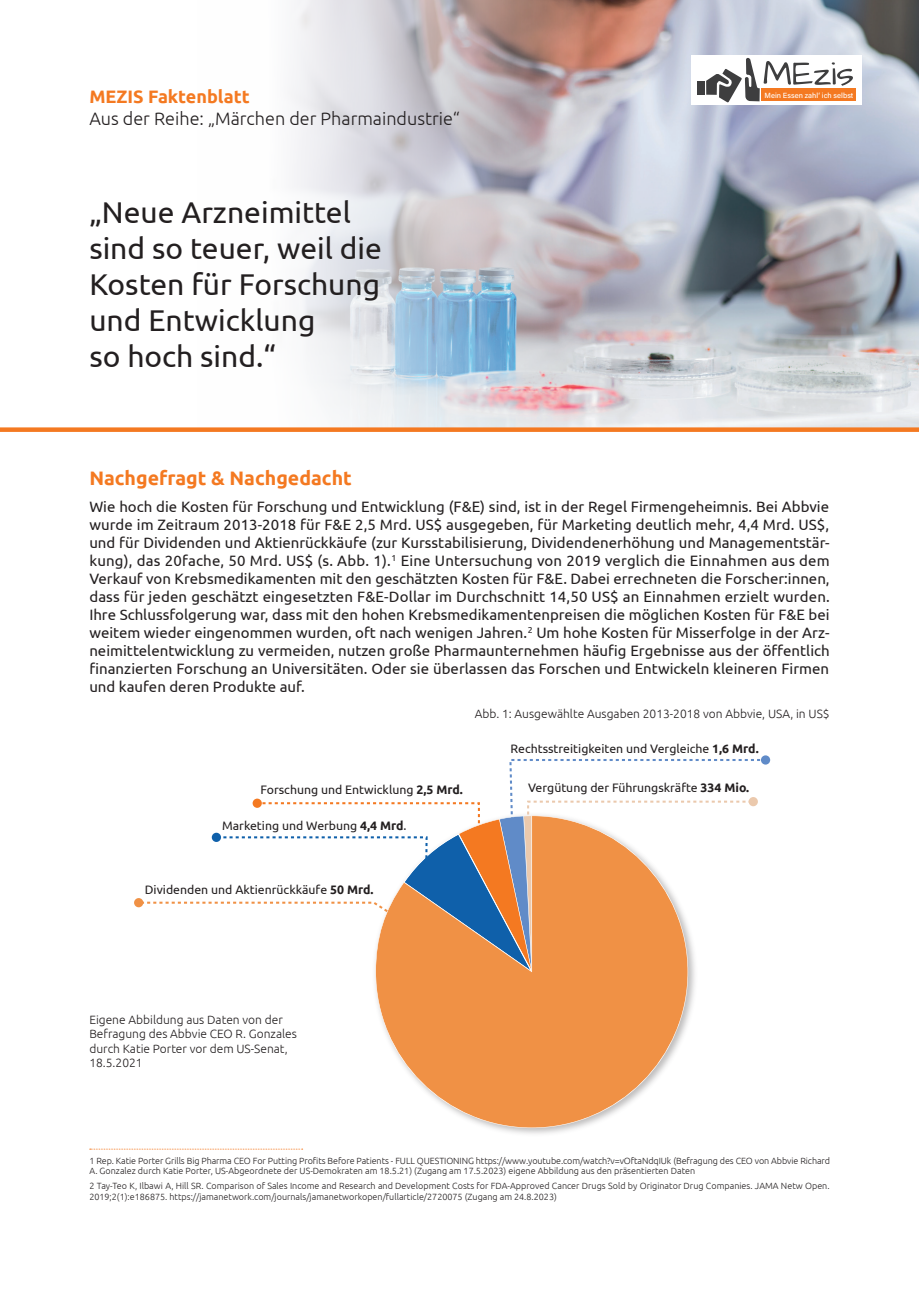
<style>
.page{position:relative;width:919px;height:1289px;background:#fff}
.page>*{position:absolute;margin:0;border:0;box-sizing:border-box;transform-origin:0 0}
.t1{font:30px/36px "Ubuntu";color:#231f20}
.t2{font:700 19.5px "Ubuntu";color:#f47921}
.t3{font:300 18px "Ubuntu";color:#231f20}
.t4{font:700 18px "Ubuntu";color:#f47921}
.t5{font:15px/18px "Ubuntu";color:#231f20;text-align:justify}
.t6{font:12.3px "Ubuntu";color:#231f20}
.t7{font:300 12px/14.4px "Ubuntu";color:#231f20}
.t8{font:300 9px/10.5px "Ubuntu";color:#231f20}
.t9{font:500 7.5px "Acumin Pro";color:#fff}
.s1{font-weight:700}
</style>
<div class="page">
<svg style="left:90px;top:1148px;width:213px;height:1px"></svg>
<img style="left:493px;top:973px;width:202px;height:161px">
<svg style="left:375px;top:973px;width:313px;height:155px;fill:#f09145"></svg>
<svg style="left:760px;top:755px;width:10px;height:9px"></svg>
<svg style="left:137px;top:758px;width:630px;height:215px"></svg>
<div style="left:134px;top:898px;width:9px;height:9px;background:#f09145;border-radius:50%"></div>
<img style="left:291px;top:0;width:627px;height:427px">
<div style="left:0;top:427px;width:918px;height:5px;background:#f47921"></div>
<div style="left:691px;top:55px;width:170px;height:50px;background:#fff"></div>
<div style="left:697px;top:81px;width:8px;height:14px;background:#3e3e3f"></div>
<div style="left:761px;top:88px;width:95px;height:13px;background:#f47921"></div>
<svg style="left:706px;top:58px;width:147px;height:44px"></svg>
<p class="t4" style="left:89px;top:86px;width:162px">MEZIS Faktenblatt</p>
<p class="t3" style="left:89px;top:108px;width:372px">Aus der Reihe: „Märchen der Pharmaindustrie“</p>
<h1 class="t1" style="left:89px;top:193px;width:294px">„Neue Arzneimittel sind so teuer, weil die<br>Kosten für Forschung und Entwicklung<br>so hoch sind.“</h1>
<p class="t9" style="left:764px;top:90px;width:90px">Mein Essen zahl‘ ich selbst</p>
<h2 class="t2" style="left:89px;top:466px;width:264px">Nachgefragt &amp; Nachgedacht</h2>
<p class="t5" style="left:89px;top:497px;width:742px">Wie hoch die Kosten für Forschung und Entwicklung (F&amp;E) sind, ist in der Regel Firmengeheimnis. Bei Abbvie wurde im Zeitraum 2013-2018 für F&amp;E 2,5 Mrd. US$ ausgegeben, für Marketing deutlich mehr, 4,4 Mrd. US$, und für Dividenden und Aktienrückkäufe (zur Kursstabilisierung, Dividendenerhöhung und Managementstär&shy;kung), das 20fache, 50 Mrd. US$ (s. Abb. 1).<sup>1</sup> Eine Untersuchung von 2019 verglich die Einnahmen aus dem Verkauf von Krebsmedikamenten mit den geschätzten Kosten für F&amp;E. Dabei errechneten die Forscher:innen, dass für jeden geschätzt eingesetzten F&amp;E-Dollar im Durchschnitt 14,50 US$ an Einnahmen erzielt wurden.<br>Ihre Schlussfolgerung war, dass mit den hohen Krebsmedikamentenpreisen die möglichen Kosten für F&amp;E bei weitem wieder eingenommen wurden, oft nach wenigen Jahren.<sup>2</sup> Um hohe Kosten für Misserfolge in der Arz&shy;neimittelentwicklung zu vermeiden, nutzen große Pharmaunternehmen häufig Ergebnisse aus der öffentlich finanzierten Forschung an Universitäten. Oder sie überlassen das Forschen und Entwickeln kleineren Firmen und kaufen deren Produkte auf.</p>
<p class="t6" style="left:260px;top:782px;width:204px">Forschung und Entwicklung <span class="s1">2,5 Mrd.</span></p>
<p class="t6" style="left:222px;top:817px;width:186px">Marketing und Werbung <span class="s1">4,4 Mrd</span>.</p>
<p class="t7" style="left:474px;top:706px;width:356px">Abb. 1: Ausgewählte Ausgaben 2013-2018 von Abbvie, USA, in US$</p>
<p class="t6" style="left:510px;top:741px;width:250px">Rechtsstreitigkeiten und Vergleiche <span class="s1">1,6 Mrd.</span></p>
<p class="t6" style="left:528px;top:779px;width:222px">Vergütung der Führungskräfte <span class="s1">334 Mio.</span></p>
<p class="t6" style="left:145px;top:881px;width:230px">Dividenden und Aktienrückkäufe <span class="s1">50 Mrd.</span></p>
<p class="t7" style="left:89px;top:1012px;width:209px">Eigene Abbildung aus Daten von der<br>Befragung des Abbvie CEO R. Gonzales durch Katie Porter vor dem US-Senat,<br>18.5.2021</p>
<p class="t8" style="left:89px;top:1155px;width:742px">1 Rep. Katie Porter Grills Big Pharma CEO For Putting Profits Before Patients - FULL QUESTIONING https://www.youtube.com/watch?v=vOftaNdqIUk (Befragung des CEO von Abbvie Richard<br>A. Gonzalez durch Katie Porter, US-Abgeordnete der US-Demokraten am 18.5.21) (Zugang am 17.5.2023) eigene Abbildung aus den präsentierten Daten</p>
<p class="t8" style="left:89px;top:1180px;width:741px">2 Tay-Teo K, Ilbawi A, Hill SR. Comparison of Sales Income and Research and Development Costs for FDA-Approved Cancer Drugs Sold by Originator Drug Companies. JAMA Netw Open.<br>2019;2(1):e186875. https://jamanetwork.com/journals/jamanetworkopen/fullarticle/2720075 (Zugang am 24.8.2023)</p>
</div>
